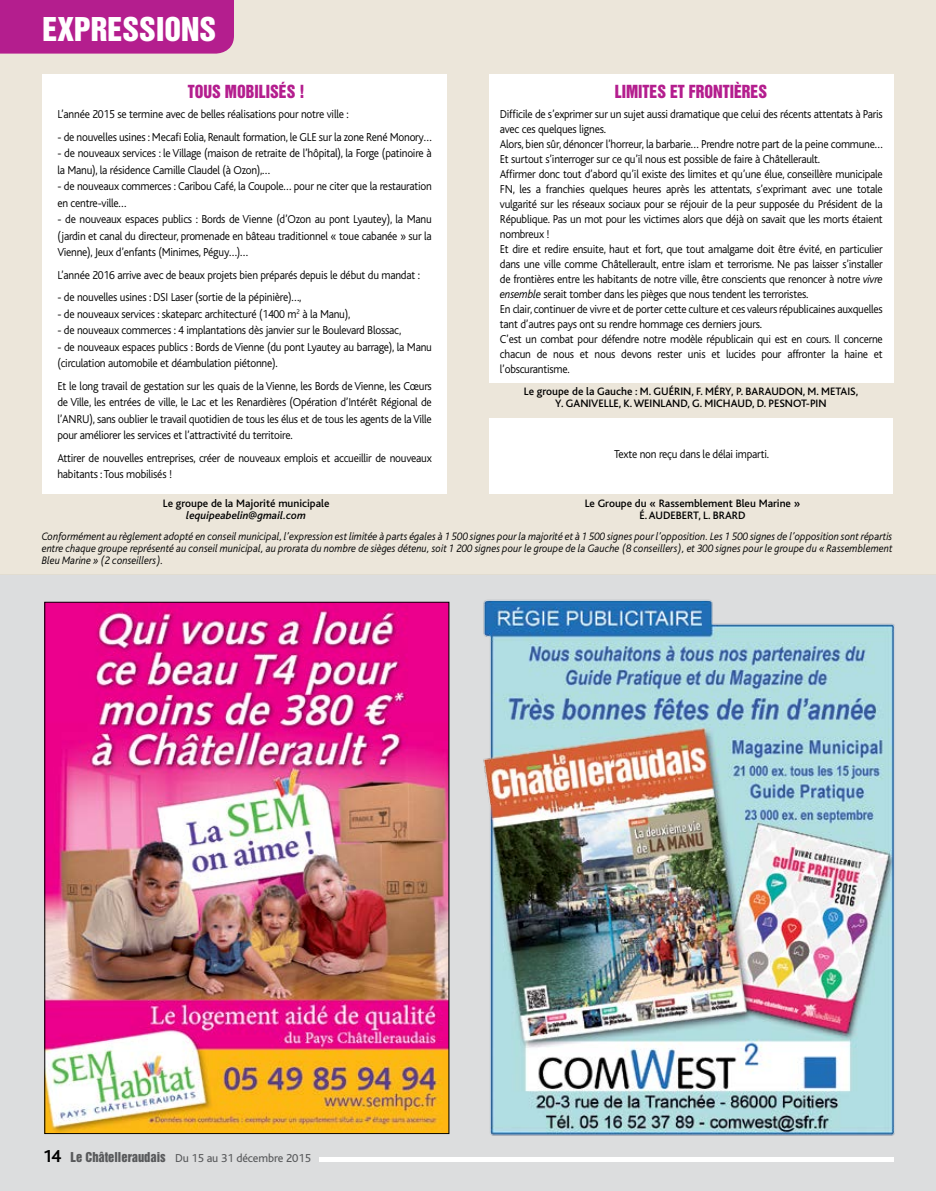
<style>
.page{position:relative;width:936px;height:1191px;background:#fff}
.page>*{position:absolute;margin:0;border:0;box-sizing:border-box;transform-origin:0 0}
.t1{font:30px "Helvetica Inserat";color:#fff}
.t2{font:16.5px "Helvetica Inserat";color:#b41e8e;scale:.95 1}
.t3{font:300 12px/15px "Bliss";letter-spacing:-.02em;color:#000;scale:.95 1}
.t4{font:12px "Bliss";letter-spacing:-.01em;color:#58595b}
.t5{font:italic 300 11.25px/12px "Bliss";color:#000;text-align:justify;scale:.95 1}
.t6{font:500 11.25px/12px "Bliss";color:#000}
.t7{font:italic 500 11.25px "Bliss";color:#000}
.s1{font-style:italic}
.s2{font-weight:700;font-size:18px;color:#000}
.s3{font-family:"Helvetica Inserat";font-size:12.45px}
</style>
<div class="page">
<div style="left:0;top:574px;width:935px;height:617px;background:#dcddde"></div>
<hr style="left:319px;top:1157px;width:574px;height:4px;background:#fff">
<img style="left:483px;top:600px;width:412px;height:536px">
<img style="left:46px;top:604px;width:401px;height:528px">
<div style="left:0;top:0;width:935px;height:574px;background:#ece6da"></div>
<div style="left:489px;top:74px;width:404px;height:309px;background:#fff"></div>
<div style="left:43px;top:74px;width:403px;height:420px;background:#fff"></div>
<div style="left:489px;top:419px;width:403px;height:75px;background:#fff"></div>
<div style="left:0;top:0;width:234px;height:54px;background:#b41e8e"></div>
<h1 class="t1" style="left:43px;top:11px;width:175px">EXPRESSIONS</h1>
<h2 class="t2" style="left:188px;top:82px;width:124px">TOUS MOBILISÉS !</h2>
<p class="t3" style="left:57px;top:107px;width:308px">L’année 2015 se termine avec de belles réalisations pour notre ville :</p>
<p class="t3" style="left:57px;top:130px;width:395px">- de nouvelles usines : Mecafi Eolia, Renault formation, le GLE sur la zone René Monory…</p>
<p class="t3" style="left:57px;top:145px;width:395px;line-height:16.5px">- de nouveaux services : le Village (maison de retraite de l’hôpital), la Forge (patinoire à la Manu), la résidence Camille Claudel (à Ozon),…</p>
<p class="t3" style="left:57px;top:178px;width:395px;line-height:16.5px">- de nouveaux commerces : Caribou Café, la Coupole… pour ne citer que la restauration en centre-ville…</p>
<p class="t3" style="left:57px;top:211px;width:395px;line-height:16.5px;text-align:justify">- de nouveaux espaces publics : Bords de Vienne (d’Ozon au pont Lyautey), la Manu (jardin et canal du directeur, promenade en bâteau traditionnel « toue cabanée » sur la Vienne), Jeux d’enfants (Minimes, Péguy…)…</p>
<p class="t3" style="left:57px;top:268px;width:383px">L’année 2016 arrive avec de beaux projets bien préparés depuis le début du mandat :</p>
<p class="t3" style="left:57px;top:290px;width:258px">- de nouvelles usines : DSI Laser (sortie de la pépinière)…,</p>
<p class="t3" style="left:57px;top:307px;width:310px">- de nouveaux services : skateparc architecturé (1400 m<sup>2</sup> à la Manu),</p>
<p class="t3" style="left:57px;top:323px;width:363px">- de nouveaux commerces : 4 implantations dès janvier sur le Boulevard Blossac,</p>
<p class="t3" style="left:57px;top:339px;width:395px;line-height:16.5px">- de nouveaux espaces publics : Bords de Vienne (du pont Lyautey au barrage), la Manu (circulation automobile et déambulation piétonne).</p>
<p class="t3" style="left:57px;top:378px;width:395px;line-height:16.5px;text-align:justify">Et le long travail de gestation sur les quais de la Vienne, les Bords de Vienne, les Cœurs de Ville, les entrées de ville, le Lac et les Renardières (Opération d’Intérêt Régional de l’ANRU), sans oublier le travail quotidien de tous les élus et de tous les agents de la Ville pour améliorer les services et l’attractivité du territoire.</p>
<p class="t3" style="left:57px;top:450px;width:395px;line-height:16.5px">Attirer de nouvelles entreprises, créer de nouveaux emplois et accueillir de nouveaux habitants : Tous mobilisés !</p>
<p class="t6" style="left:163px;top:497px;width:168px">Le groupe de la Majorité municipale</p>
<p class="t7" style="left:186px;top:509px;width:121px">lequipeabelin@gmail.com</p>
<h2 class="t2" style="left:614px;top:82px;width:162px">LIMITES ET FRONTIÈRES</h2>
<p class="t3" style="left:500px;top:107px;width:404px">Difficile de s’exprimer sur un sujet aussi dramatique que celui des récents attentats à Paris avec ces quelques lignes.<br>Alors, bien sûr, dénoncer l’horreur, la barbarie… Prendre notre part de la peine commune… Et surtout s’interroger sur ce qu’il nous est possible de faire à Châtellerault.<br>Affirmer donc tout d’abord qu’il existe des limites et qu’une élue, conseillère municipale FN, les a franchies quelques heures après les attentats, s’exprimant avec une totale vulgarité sur les réseaux sociaux pour se réjouir de la peur supposée du Président de la République. Pas un mot pour les victimes alors que déjà on savait que les morts étaient nombreux !<br>Et dire et redire ensuite, haut et fort, que tout amalgame doit être évité, en particulier dans une ville comme Châtellerault, entre islam et terrorisme. Ne pas laisser s’installer de frontières entre les habitants de notre ville, être conscients que renoncer à notre <span class="s1">vivre ensemble</span> serait tomber dans les pièges que nous tendent les terroristes.<br>En clair, continuer de vivre et de porter cette culture et ces valeurs républicaines auxquelles tant d’autres pays ont su rendre hommage ces derniers jours.<br>C’est un combat pour défendre notre modèle républicain qui est en cours. Il concerne chacun de nous et nous devons rester unis et lucides pour affronter la haine et l’obscurantisme.</p>
<p class="t6" style="left:524px;top:385px;width:236px">Le groupe de la Gauche : M. Guérin, F. Méry, P. Baraud</p>
<p class="t6" style="left:786px;top:385px;width:50px">on, M. Metais</p>
<p class="t6" style="left:855px;top:385px;width:4px">,</p>
<p class="t6" style="left:555px;top:397px;width:25px">Y. Ganivelle</p>
<p class="t6" style="left:618px;top:397px;width:33px">, K. Weinland</p>
<p class="t6" style="left:687px;top:397px;width:52px">, G. Michaud</p>
<p class="t6" style="left:752px;top:397px;width:70px">, D. Pesnot-Pin</p>
<p class="t3" style="left:614px;top:446px;width:165px">Texte non reçu dans le délai imparti.</p>
<p class="t6" style="left:639px;top:497px;width:162px;text-indent:-55px">Le Groupe du « Rassemblement Bleu Marine » é. Audebert</p>
<p class="t6" style="left:698px;top:509px;width:28px">, L. Brard</p>
<p class="t5" style="left:42px;top:531px;width:897px">Conformément au règlement adopté en conseil municipal, l’expression est limitée à parts égales à 1 500 signes pour la majorité et à 1 500 signes pour l’opposition. Les 1 500 signes de l’opposition sont répartis entre chaque groupe représenté au conseil municipal, au prorata du nombre de sièges détenu, soit 1 200 signes pour le groupe de la Gauche (8 conseillers), et 300 signes pour le groupe du « Rassemblement Bleu Marine » (2 conseillers).</p>
<p class="t4" style="left:43px;top:1152px;width:270px"><span class="s2">14</span> <span class="s3">LE CHÂTELLERAUDAIS</span> Du 15 au 31 décembre 2015</p>
</div>
